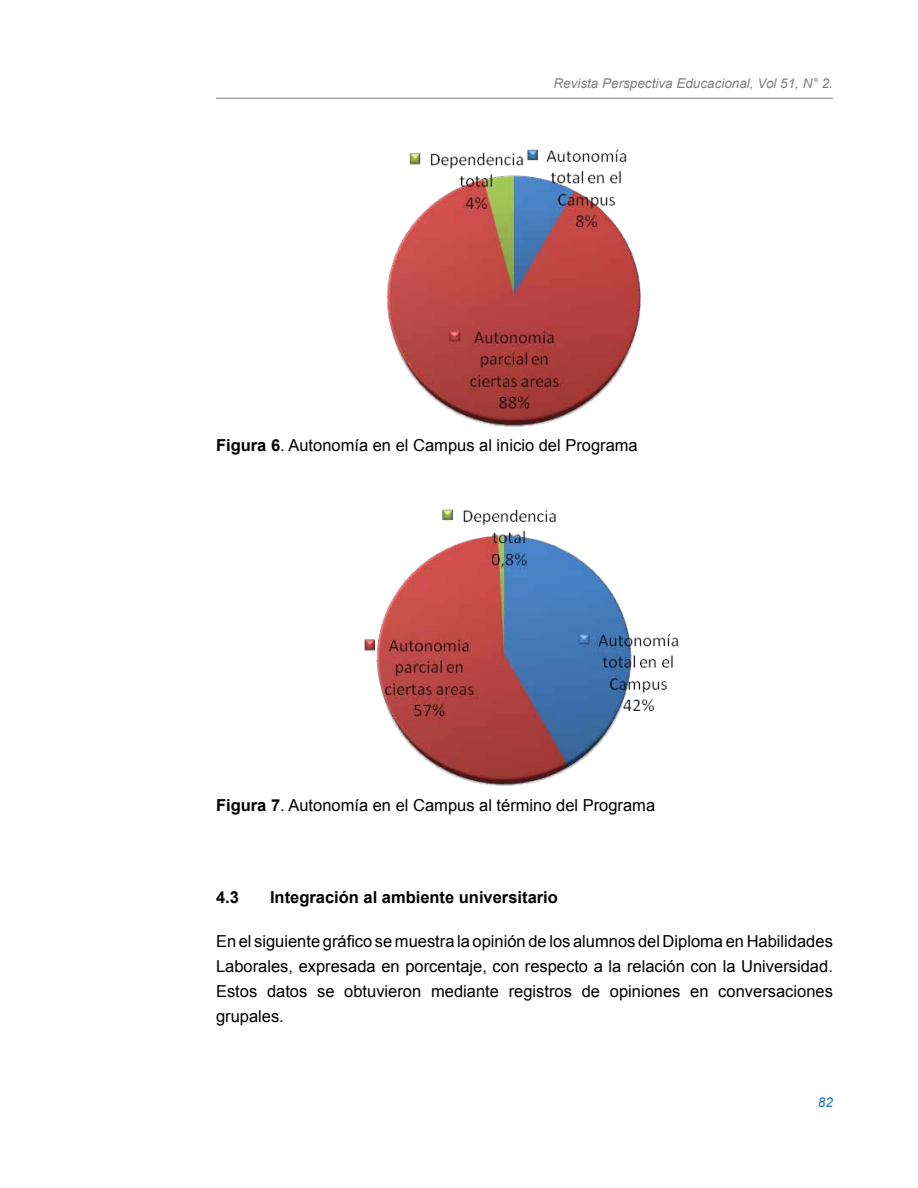
<style>
.page{position:relative;width:918px;height:1188px;background:#fff}
.page>*{position:absolute;margin:0;border:0;box-sizing:border-box;transform-origin:0 0}
.t1{font:16.5px/24.8px "Arial";color:#000;text-align:justify}
.t2{font:700 16.5px "Arial";color:#000}
.t3{font:italic 13.5px "Arial";color:#808080}
.t4{font:italic 13.5px "Arial";color:#1874b7}
.s1{font-weight:700}
</style>
<div class="page">
<hr style="left:216px;top:98px;width:617px;height:1px;background:#808080">
<img style="left:386px;top:150px;width:255px;height:277px">
<img style="left:364px;top:509px;width:315px;height:277px">
<p class="t3" style="left:553px;top:74px;width:281px">Revista Perspectiva Educacional, Vol 51, N° 2.</p>
<p class="t1" style="left:216px;top:433px;width:423px"><span class="s1">Figura 6</span>. Autonomía en el Campus al inicio del Programa</p>
<p class="t1" style="left:216px;top:793px;width:441px"><span class="s1">Figura 7</span>. Autonomía en el Campus al término del Programa</p>
<p class="t2" style="left:216px;top:886px;width:24px">4.3</p>
<p class="t2" style="left:270px;top:886px;width:289px">Integración al ambiente universitario</p>
<p class="t1" style="left:216px;top:929px;width:618px">En el siguiente gráfico se muestra la opinión de los alumnos del Diploma en Habilidades Laborales, expresada en porcentaje, con respecto a la relación con la Universidad.<br>Estos datos se obtuvieron mediante registros de opiniones en conversaciones grupales.</p>
<p class="t4" style="left:818px;top:1093px;width:17px">82</p>
</div>
